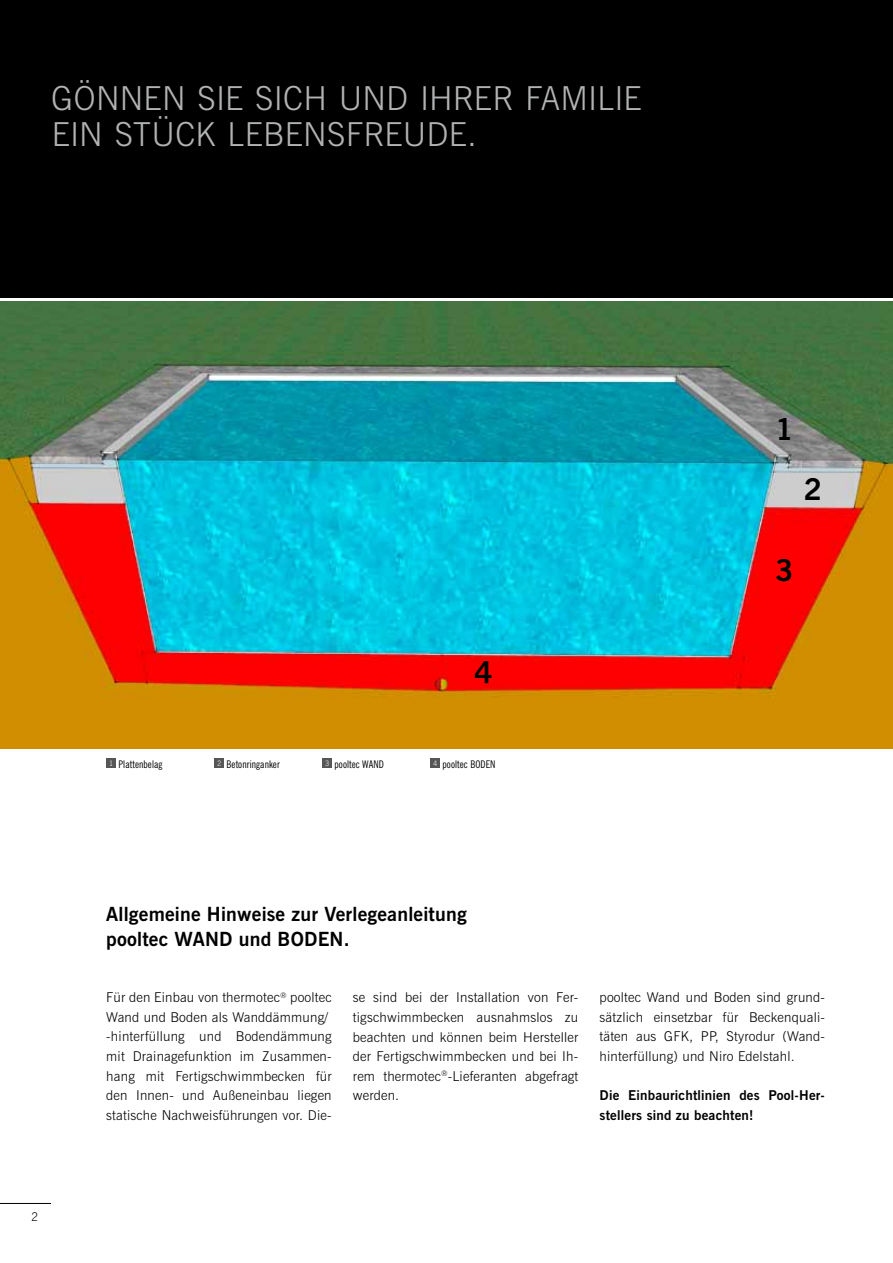
<style>
.page{position:relative;width:893px;height:1263px;background:#fff}
.page>*{position:absolute;margin:0;border:0;box-sizing:border-box;transform-origin:0 0}
.t1{font:300 33px/36px "News Gothic BT";letter-spacing:.01em;color:#b1b2b3}
.t2{font:700 30px "News Gothic BT";color:#000}
.t3{font:700 19.5px/25.5px "News Gothic BT";letter-spacing:.01em;color:#000}
.t4{font:300 13.5px/19.5px "News Gothic BT";letter-spacing:.015em;color:#000;text-align:justify}
.t5{font:700 13.5px/19.5px "News Gothic BT";letter-spacing:.015em;color:#000}
.t6{font:300 12px "News Gothic BT";color:#000}
.t7{font:condensed 10.5px "News Gothic BT";letter-spacing:.01em;color:#000}
</style>
<div class="page">
<hr style="left:0;top:1203px;width:51px;height:1px;background:#000">
<div style="left:0;top:0;width:893px;height:298px;background:#000"></div>
<img style="left:0;top:302px;width:893px;height:446px">
<div style="left:106px;top:758px;width:10px;height:10px;background:#565656"></div>
<div style="left:214px;top:758px;width:10px;height:10px;background:#565656"></div>
<div style="left:322px;top:758px;width:10px;height:10px;background:#565656"></div>
<div style="left:430px;top:758px;width:10px;height:10px;background:#565656"></div>
<h1 class="t1" style="left:52px;top:80px;width:507px">GÖNNEN Sie sich un d Ih reR FAMILIE ein Stück Lebensfreude.</h1>
<p class="t6" style="left:31px;top:1209px;width:9px">2</p>
<h2 class="t2" style="left:475px;top:654px;width:20px">4</h2>
<p class="t7" style="left:109px;top:758px;width:55px"><sup>1</sup> Plattenbelag</p>
<p class="t7" style="left:217px;top:758px;width:64px"><sup>2</sup> Betonringanker</p>
<p class="t7" style="left:325px;top:758px;width:60px"><sup>3</sup> pooltec WAND</p>
<p class="t7" style="left:433px;top:758px;width:64px"><sup>4</sup> pooltec BODEN</p>
<h2 class="t2" style="left:776px;top:411px;width:20px">1</h2>
<h2 class="t2" style="left:804px;top:471px;width:20px">2</h2>
<h2 class="t2" style="left:776px;top:552px;width:20px">3</h2>
<h3 class="t3" style="left:106px;top:901px;width:362px">Allgemeine Hinweise zur Verlegeanleitung pooltec WAND und BODEN.</h3>
<p class="t4" style="left:106px;top:988px;width:227px;text-align:left">Für den Einbau von thermotec<sup>®</sup> pooltec Wand und Boden als Wanddämmung/ -hinterfüllung und Bodendämmung mit Drainagefunktion im Zusammen&shy;hang mit Fertigschwimmbecken für den I nnen- und Außeneinbau liegen statische Nachweisführungen vor. Die-</p>
<p class="t4" style="left:353px;top:988px;width:227px">se sind bei der I nstallation von Fer&shy;tigschwimmbecken ausnahmslos zu beachten und können beim Hersteller der Fertigschwimmbecken und bei I h&shy;rem thermotec<sup>®</sup>-Lieferanten abgefragt werden.</p>
<p class="t4" style="left:600px;top:988px;width:227px">pooltec Wand und Boden sind grund&shy;sätzlich einsetzbar für Beckenquali&shy;täten aus GFK, PP, Styrodur (Wand&shy;hinterfüllung) und Niro Edelstahl.</p>
<p class="t5" style="left:600px;top:1085px;width:227px">Die Einbaurichtlinien des Pool-Her&shy;stellers sind zu beachten!</p>
</div>
